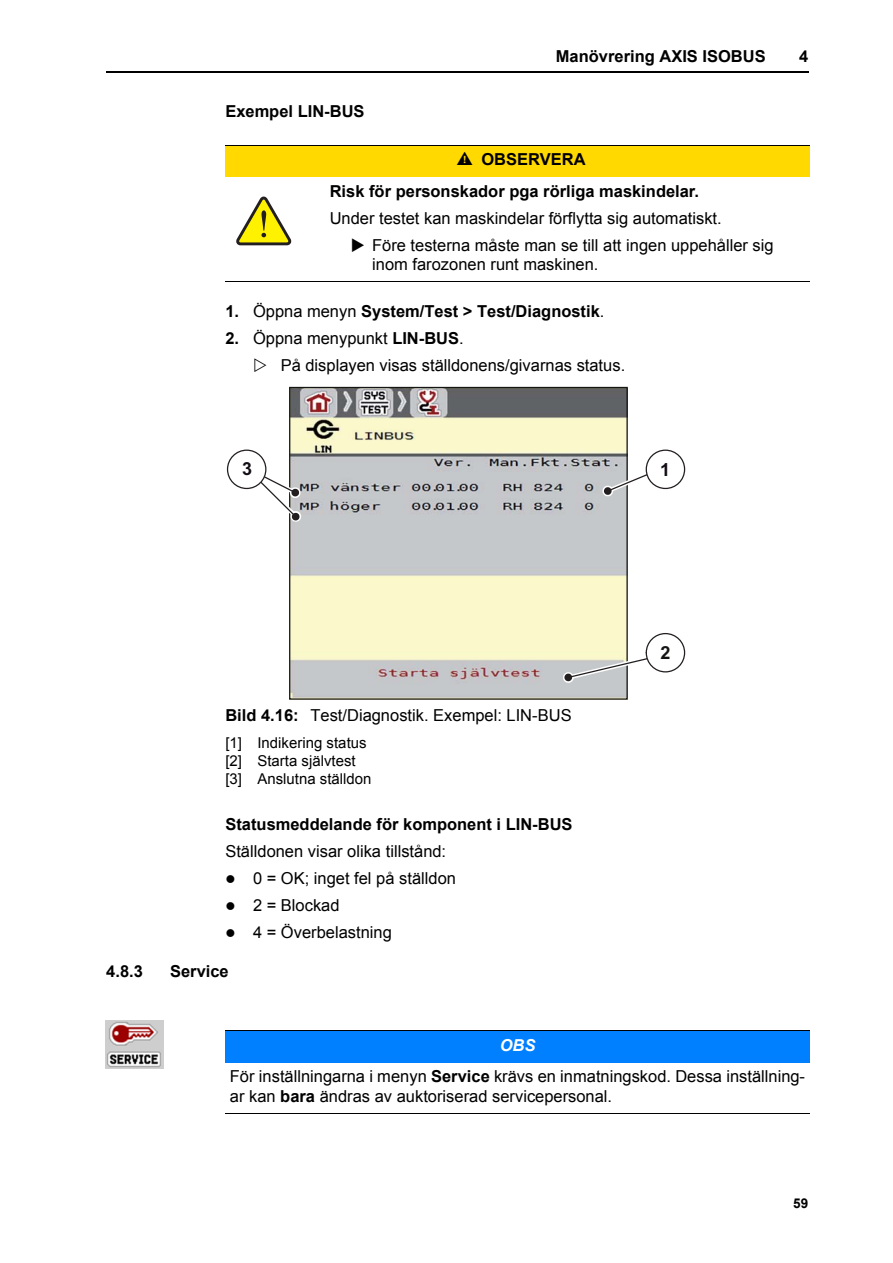
<style>
.page{position:relative;width:893px;height:1263px;background:#fff}
.page>*{position:absolute;margin:0;border:0;box-sizing:border-box;transform-origin:0 0}
.t1{font:700 18px "Arial";color:#120d14}
.t2{font:700 18px "Arial";color:#151514}
.t3{font:16.5px/27px "Arial";color:#000}
.t4{font:700 16.5px/31.5px "Arial";color:#000}
.t5{font:15px/18px "Arial";color:#000}
.t6{font:700 13.5px "Arial";color:#000}
.s1{font-family:"Reinisch";font-weight:400}
.s2{font-weight:400}
.s3{font-weight:700}
.s4{font-weight:700;font-style:italic;color:#fff}
</style>
<div class="page">
<hr style="left:106px;top:72px;width:702px;height:1px;background:#000">
<div style="left:225px;top:145px;width:584px;height:32px;background:#ffd900"></div>
<svg style="left:236px;top:196px;width:56px;height:50px"></svg>
<hr style="left:225px;top:145px;width:584px;height:1px;background:#000">
<hr style="left:225px;top:282px;width:584px;height:1px;background:#000">
<img style="left:291px;top:389px;width:334px;height:309px">
<div style="left:289px;top:387px;width:338px;height:313px;border:1px solid #151514"></div>
<svg style="left:562px;top:648px;width:115px;height:35px"></svg>
<svg style="left:601px;top:450px;width:84px;height:47px"></svg>
<svg style="left:227px;top:450px;width:75px;height:73px"></svg>
<div style="left:646px;top:634px;width:38px;height:38px;background:#fff;border-radius:50%"></div>
<div style="left:645px;top:633px;width:40px;height:40px;border:1px solid #231f20;border-radius:50%"></div>
<div style="left:225px;top:1031px;width:584px;height:31px;background:#0080ff"></div>
<hr style="left:225px;top:1031px;width:584px;height:1px;background:#000">
<hr style="left:225px;top:1113px;width:584px;height:1px;background:#000">
<img style="left:105px;top:1020px;width:58px;height:48px">
<p class="t4" style="left:225px;top:96px;width:141px">Exempel LIN-BUS</p>
<p class="t4" style="left:556px;top:41px;width:211px">Manövrering AXIS ISOBUS</p>
<p class="t4" style="left:329px;top:144px;width:371px;text-indent:128px"><span class="s1">n</span> OBSERVERA<br>Risk för personskador pga rörliga maskindelar.</p>
<p class="t3" style="left:329px;top:205px;width:393px">Under testet kan maskindelar förflytta sig automatiskt.</p>
<p class="t3" style="left:372px;top:235px;width:403px;line-height:19.5px;text-indent:-21px">◆ Före testerna måste man se till att ingen uppehåller sig inom farozonen runt maskinen.</p>
<p class="t4" style="left:225px;top:295px;width:380px">1. <span class="s2">Öppna menyn</span> System/Test &gt; Test/Diagnostik<span class="s2">.</span></p>
<p class="t3" style="left:281px;top:325px;width:346px;text-indent:-55px"><span class="s3">2.</span> Öppna menypunkt <span class="s3">LIN-BUS</span>.<br>På displayen visas ställdonens/givarnas status.</p>
<p class="t4" style="left:799px;top:41px;width:11px">4</p>
<p class="t1" style="left:242px;top:462px;width:12px">3</p>
<p class="t1" style="left:660px;top:463px;width:12px">1</p>
<p class="t3" style="left:225px;top:702px;width:348px"><span class="s3">Bild 4.16:</span> Test/Diagnostik. Exempel: LIN-BUS</p>
<p class="t5" style="left:225px;top:734px;width:148px">[1] Indikering status [2] Starta självtest [3] Anslutna ställdon</p>
<p class="t4" style="left:225px;top:809px;width:349px">Statusmeddelande för komponent i LIN-BUS</p>
<p class="t3" style="left:225px;top:838px;width:222px">Ställdonen visar olika tillstånd:</p>
<p class="t3" style="left:225px;top:865px;width:232px">● 0 = OK; inget fel på ställdon</p>
<p class="t3" style="left:225px;top:892px;width:116px">● 2 = Blockad</p>
<p class="t3" style="left:225px;top:919px;width:168px">● 4 = Överbelastning</p>
<p class="t4" style="left:106px;top:956px;width:38px">4.8.3</p>
<p class="t4" style="left:170px;top:956px;width:60px">Service</p>
<p class="t2" style="left:660px;top:647px;width:12px">2</p>
<p class="t3" style="left:230px;top:1029px;width:576px;line-height:31.5px;text-align:center"><span class="s4">OBS<br></span>För inställningarna i menyn <span class="s3">Service</span> krävs en inmatningskod. Dessa inställning-</p>
<p class="t3" style="left:230px;top:1083px;width:384px">ar kan <span class="s3">bara</span> ändras av auktoriserad servicepersonal.</p>
<p class="t6" style="left:793px;top:1196px;width:16px">59</p>
</div>
